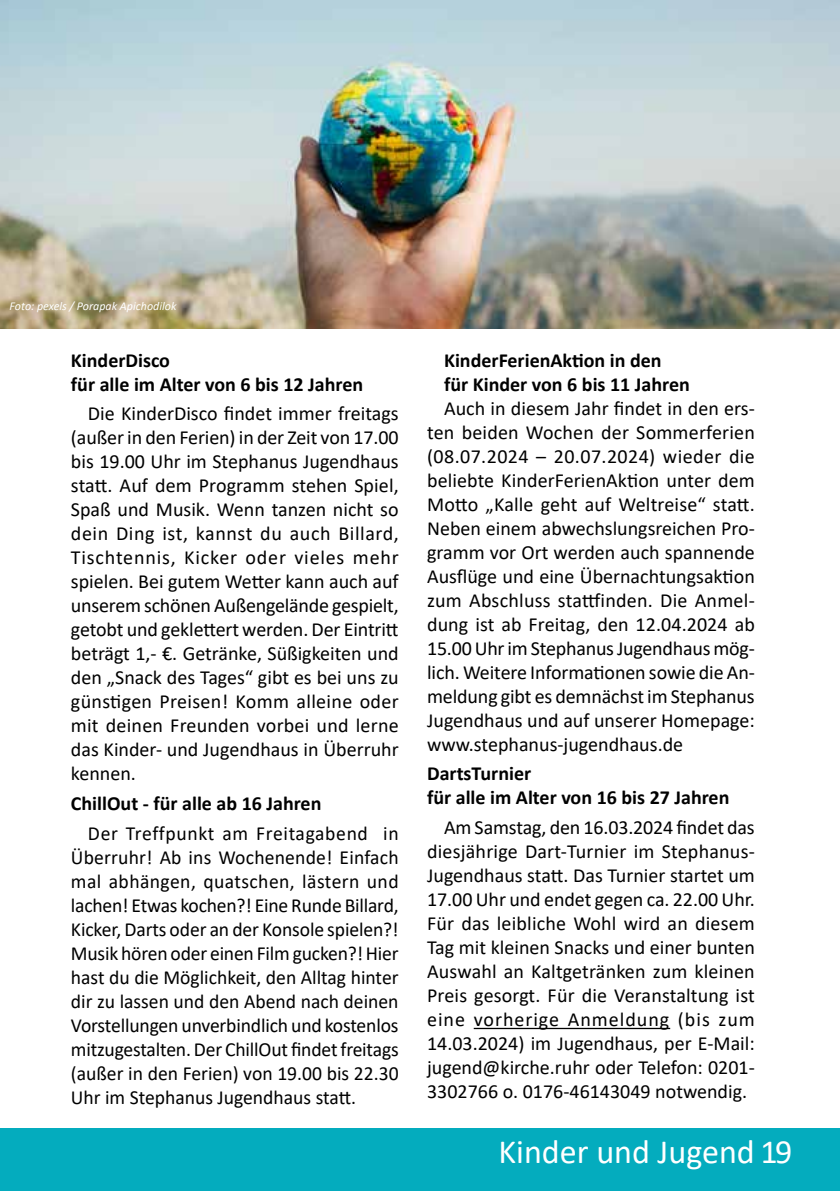
<style>
.page{position:relative;width:840px;height:1191px;background:#fff}
.page>*{position:absolute;margin:0;border:0;box-sizing:border-box;transform-origin:0 0}
.t1{font:34px "Calibri";color:#fff}
.t2{font:20px/24px "Calibri";color:#000;text-align:justify}
.t3{font:700 20px/24px "Calibri";color:#000}
.t4{font:italic 12px "Calibri";color:#fff}
</style>
<div class="page">
<div style="left:0;top:1128px;width:839px;height:63px;background:#04acbe"></div>
<img style="left:0;top:0;width:839px;height:329px">
<hr style="left:473px;top:1027px;width:196px;height:2px;background:#000">
<p class="t4" style="left:10px;top:297px;width:168px">Foto: pexels / Porapak Apichodilok</p>
<p class="t3" style="left:71px;top:348px;width:293px">KinderDisco<br>für alle im Alter von 6 bis 12 Jahren</p>
<p class="t2" style="left:71px;top:401px;width:329px;text-indent:17px">Die KinderDisco findet immer freitags (außer in den Ferien) in der Zeit von 17.00 bis 19.00 Uhr im Stephanus Jugendhaus statt. Auf dem Programm stehen Spiel, Spaß und Musik. Wenn tanzen nicht so dein Ding ist, kannst du auch Billard, Tischtennis, Kicker oder vieles mehr spielen. Bei gutem Wetter kann auch auf unserem schönen Außengelände gespielt, getobt und geklettert werden. Der Eintritt beträgt 1,- €. Getränke, Süßigkeiten und den „Snack des Tages“ gibt es bei uns zu günstigen Preisen! Komm alleine oder mit deinen Freunden vorbei und lerne das Kinder- und Jugendhaus in Überruhr kennen.</p>
<p class="t3" style="left:71px;top:791px;width:252px">ChillOut - für alle ab 16 Jahren</p>
<p class="t2" style="left:71px;top:820px;width:329px;text-indent:17px">Der Treffpunkt am Freitagabend in Überruhr! Ab ins Wochenende! Einfach mal abhängen, quatschen, lästern und lachen! Etwas kochen?! Eine Runde Billard, Kicker, Darts oder an der Konsole spielen?!<br>Musik hören oder einen Film gucken?! Hier hast du die Möglichkeit, den Alltag hinter dir zu lassen und den Abend nach deinen Vorstellungen unverbindlich und kostenlos mitzugestalten. Der ChillOut findet freitags (außer in den Ferien) von 19.00 bis 22.30<br>Uhr im Stephanus Jugendhaus statt.</p>
<p class="t3" style="left:444px;top:348px;width:247px">KinderFerienAktion in den für Kinder von 6 bis 11 Jahren</p>
<p class="t2" style="left:427px;top:395px;width:329px;text-indent:17px">Auch in diesem Jahr findet in den ers&shy;ten beiden Wochen der Sommerferien (08.07.2024 – 20.07.2024) wieder die beliebte KinderFerienAktion unter dem Motto „Kalle geht auf Weltreise“ statt.<br>Neben einem abwechslungsreichen Pro&shy;gramm vor Ort werden auch spannende Ausflüge und eine Übernachtungsaktion zum Abschluss stattfinden. Die Anmel&shy;dung ist ab Freitag, den 12.04.2024 ab 15.00 Uhr im Stephanus Jugendhaus mög&shy;lich. Weitere Informationen sowie die An&shy;meldung gibt es demnächst im Stephanus Jugendhaus und auf unserer Homepage: www.stephanus-jugendhaus.de</p>
<p class="t3" style="left:427px;top:761px;width:304px">DartsTurnier<br>für alle im Alter von 16 bis 27 Jahren</p>
<p class="t2" style="left:427px;top:815px;width:329px;text-indent:17px">Am Samstag, den 16.03.2024 findet das diesjährige Dart-Turnier im Stephanus-Jugendhaus statt. Das Turnier startet um 17.00 Uhr und endet gegen ca. 22.00 Uhr.<br>Für das leibliche Wohl wird an diesem Tag mit kleinen Snacks und einer bunten Auswahl an Kaltgetränken zum kleinen Preis gesorgt. Für die Veranstaltung ist eine vorherige Anmeldung (bis zum 14.03.2024) im Jugendhaus, per E-Mail: jugend@kirche.ruhr oder Telefon: 0201- 3302766 o. 0176-46143049 notwendig.</p>
<h1 class="t1" style="left:498px;top:1127px;width:295px">Kinder und Jugend 19</h1>
</div>
